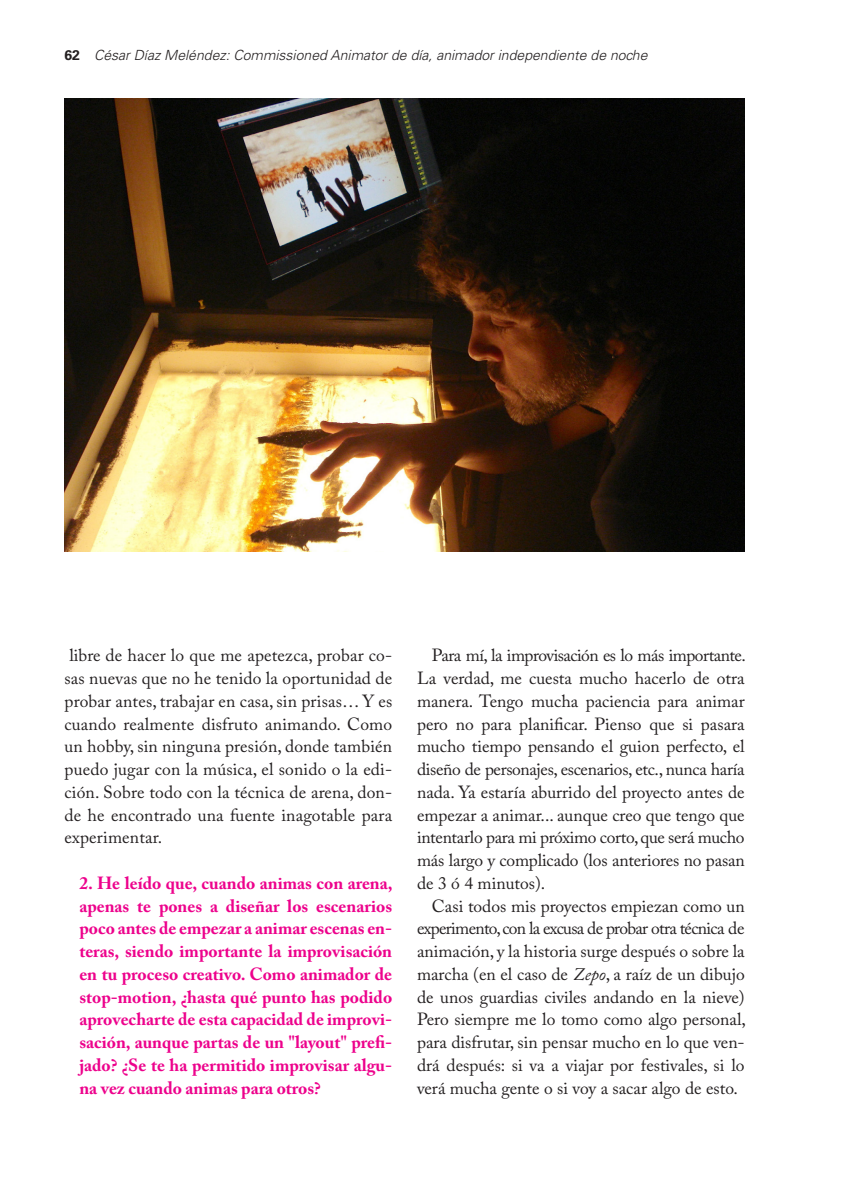
<style>
.page{position:relative;width:844px;height:1191px;background:#fff}
.page>*{position:absolute;margin:0;border:0;box-sizing:border-box;transform-origin:0 0}
.t1{font:17.5px/22.8px "Adobe Caslon Pro";color:#231f20;text-align:justify}
.t2{font:700 17.5px/22.8px "Adobe Caslon Pro";color:#ed028c;text-align:justify}
.t3{font:italic 300 14px "Univers LT Std";color:#231f20}
.s1{font-weight:700;font-style:normal}
.s2{font-style:italic}
</style>
<div class="page">
<img style="left:64px;top:98px;width:680px;height:453px">
<p class="t3" style="left:64px;top:46px;width:584px"><span class="s1">62</span> César Díaz Meléndez: Commissioned Animator de día, animador independiente de noche</p>
<p class="t1" style="left:64px;top:644px;width:329px">libre de hacer lo que me apetezca, probar co&shy;sas nuevas que no he tenido la oportunidad de probar antes, trabajar en casa, sin prisas… Y es cuando realmente disfruto animando. Como un hobby, sin ninguna presión, donde también puedo jugar con la música, el sonido o la edi&shy;ción. Sobre todo con la técnica de arena, don&shy;de he encontrado una fuente inagotable para experimentar.</p>
<p class="t2" style="left:79px;top:871px;width:315px">2. He leído que, cuando animas con arena, apenas te pones a diseñar los escenarios poco antes de empezar a animar escenas en&shy;teras, siendo importante la improvisación en tu proceso creativo. Como animador de stop-motion, ¿hasta qué punto has podido aprovecharte de esta capacidad de improvi&shy;sación, aunque partas de un "layout" prefi&shy;jado? ¿Se te ha permitido improvisar algu&shy;na vez cuando animas para otros?</p>
<p class="t1" style="left:417px;top:644px;width:330px;text-indent:15px">Para mí, la improvisación es lo más importante.<br>La verdad, me cuesta mucho hacerlo de otra manera. Tengo mucha paciencia para animar pero no para planificar. Pienso que si pasara mucho tiempo pensando el guion perfecto, el diseño de personajes, escenarios, etc., nunca haría nada. Ya estaría aburrido del proyecto antes de empezar a animar... aunque creo que tengo que intentarlo para mi próximo corto, que será mucho más largo y complicado (los anteriores no pasan de 3 ó 4 minutos).</p>
<p class="t1" style="left:417px;top:894px;width:330px;text-indent:15px">Casi todos mis proyectos empiezan como un experimento, con la excusa de probar otra técnica de animación, y la historia surge después o sobre la marcha (en el caso de <span class="s2">Zepo</span>, a raíz de un dibujo de unos guardias civiles andando en la nieve)<br>Pero siempre me lo tomo como algo personal, para disfrutar, sin pensar mucho en lo que ven&shy;drá después: si va a viajar por festivales, si lo verá mucha gente o si voy a sacar algo de esto.</p>
</div>
